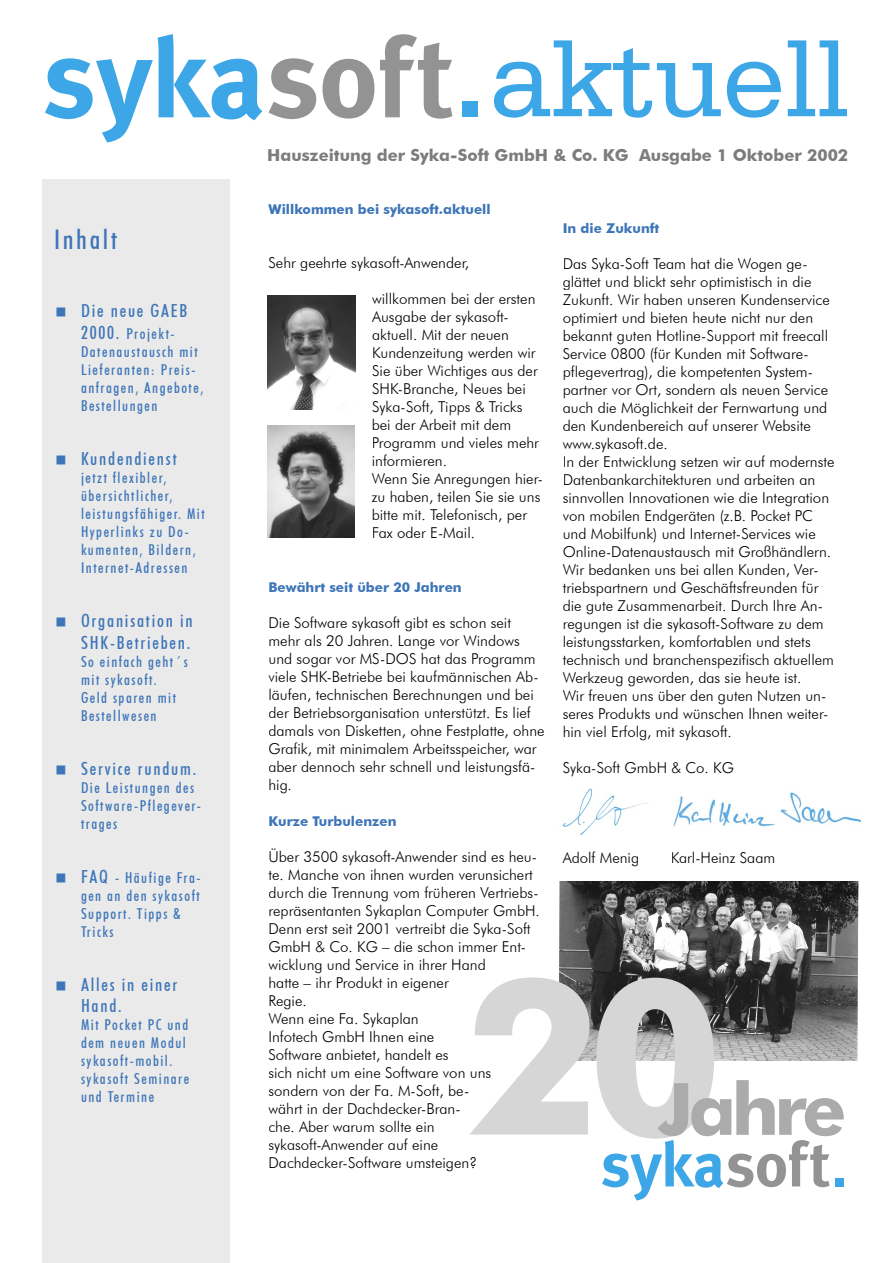
<style>
.page{position:relative;width:893px;height:1263px;background:#fff}
.page>*{position:absolute;margin:0;border:0;box-sizing:border-box;transform-origin:0 0}
.t1{font:500 condensed 27px "Futura BT";letter-spacing:.1em;color:#3d75b8}
.t2{font:500 condensed 18px/21.6px "Futura BT";letter-spacing:.1em;color:#3d75b8;text-align:right}
.t3{font:700 16.5px "Futura BT";color:#7b7c7c}
.t4{font:300 15px/18px "Futura BT";color:#000}
.t5{font:500 condensed 15px/18px "Futura BT";letter-spacing:.1em;color:#3d75b8}
.t6{font:700 13.5px "Futura BT";color:#3d75b8}
.s1{font-size:18px}
</style>
<div class="page">
<img style="left:559px;top:881px;width:300px;height:179px">
<svg style="left:470px;top:977px;width:119px;height:157px"></svg>
<svg style="left:597px;top:978px;width:247px;height:222px"></svg>
<div style="left:43px;top:179px;width:187px;height:1084px;background:#eaeaea"></div>
<img style="left:268px;top:296px;width:87px;height:113px">
<img style="left:268px;top:425px;width:87px;height:113px">
<svg style="left:494px;top:40px;width:227px;height:78px"></svg>
<svg style="left:727px;top:62px;width:54px;height:56px"></svg>
<svg style="left:788px;top:40px;width:59px;height:76px"></svg>
<div style="left:462px;top:101px;width:16px;height:16px;background:#3ca6e6"></div>
<svg style="left:45px;top:34px;width:217px;height:108px"></svg>
<svg style="left:268px;top:58px;width:48px;height:61px"></svg>
<svg style="left:322px;top:59px;width:52px;height:60px"></svg>
<svg style="left:380px;top:34px;width:72px;height:85px"></svg>
<img style="left:562px;top:788px;width:86px;height:47px">
<img style="left:673px;top:792px;width:187px;height:35px">
<h1 class="t1" style="left:54px;top:223px;width:64px">Inhalt</h1>
<p class="t2" style="left:54px;top:300px;width:135px">▪ Die neue GAEB</p>
<p class="t5" style="left:81px;top:325px;width:124px"><span class="s1">2000.</span> Projekt-<br>Datenaustausch mit<br>Lieferanten: Preis&shy;anfragen, Angebote,<br>Bestellungen</p>
<p class="t2" style="left:54px;top:448px;width:124px">▪ Kundendienst</p>
<p class="t5" style="left:81px;top:469px;width:125px">jetzt flexibler, übersichtlicher, leistungsfähiger. Mit<br>Hyperlinks zu Do&shy;kumenten, Bildern,<br>Internet-Adressen</p>
<p class="t2" style="left:54px;top:610px;width:140px">▪ Organisation in<br>SHK-Betrieben.</p>
<p class="t5" style="left:81px;top:652px;width:108px">So einfach geht´s mit sykasoft.<br>Geld sparen mit<br>Bestellwesen</p>
<p class="t2" style="left:54px;top:757px;width:144px">▪ Service rundum.</p>
<p class="t5" style="left:81px;top:778px;width:121px">Die Leistungen des<br>Software-Pflegever&shy;trages</p>
<p class="t5" style="left:81px;top:868px;width:121px;text-indent:-27px">▪ <span class="s1">FAQ</span> - Häufige Fra&shy;gen an den sykasoft<br>Support. Tipps &amp;<br>Tricks</p>
<p class="t2" style="left:81px;top:973px;width:98px;text-align:left;text-indent:-27px">▪ Alles in einer<br>Hand.</p>
<p class="t5" style="left:81px;top:1016px;width:110px">Mit Pocket PC und dem neuen Modul sykasoft-mobil. sykasoft Seminare und Termine</p>
<p class="t3" style="left:267px;top:145px;width:583px">Hauszeitung der Syka-Soft GmbH &amp; Co. KG Ausgabe 1 Oktober 2002</p>
<p class="t6" style="left:268px;top:201px;width:224px">Willkommen bei sykasoft.aktuell</p>
<p class="t4" style="left:268px;top:253px;width:202px">Sehr geehrte sykasoft-Anwender,</p>
<p class="t4" style="left:372px;top:289px;width:173px">willkommen bei der ersten<br>Ausgabe der sykasoft&shy;aktuell. Mit der neuen<br>Kundenzeitung werden wir<br>Sie über Wichtiges aus der<br>SHK-Branche, Neues bei<br>Syka-Soft, Tipps &amp; Tricks bei der Arbeit mit dem<br>Programm und vieles mehr informieren.<br>Wenn Sie Anregungen hier&shy;zu haben, teilen Sie sie uns bitte mit. Telefonisch, per<br>Fax oder E-Mail.</p>
<p class="t6" style="left:268px;top:579px;width:195px">Bewährt seit über 20 Jahren</p>
<p class="t4" style="left:268px;top:613px;width:278px">Die Software sykasoft gibt es schon seit mehr als 20 Jahren. Lange vor Windows und sogar vor MS-DOS hat das Programm viele SHK-Betriebe bei kaufmännischen Ab&shy;läufen, technischen Berechnungen und bei der Betriebsorganisation unterstützt. Es lief damals von Disketten, ohne Festplatte, ohne Grafik, mit minimalem Arbeitsspeicher, war aber dennoch sehr schnell und leistungsfä&shy;hig.</p>
<p class="t6" style="left:268px;top:813px;width:130px">Kurze Turbulenzen</p>
<p class="t4" style="left:268px;top:847px;width:273px">Über 3500 sykasoft-Anwender sind es heu&shy;te. Manche von ihnen wurden verunsichert durch die Trennung vom früheren Vertriebs&shy;repräsentanten Sykaplan Computer GmbH.<br>Denn erst seit 2001 vertreibt die Syka-Soft<br>GmbH &amp; Co. KG – die schon immer Ent&shy;wicklung und Service in ihrer Hand<br>hatte – ihr Produkt in eigener<br>Regie.<br>Wenn eine Fa. Sykaplan<br>Infotech GmbH Ihnen eine<br>Software anbietet, handelt es<br>sich nicht um eine Software von uns sondern von der Fa. M-Soft, be-<br>währt in der Dachdecker-Bran-<br>che. Aber warum sollte ein sykasoft-Anwender auf eine<br>Dachdecker-Software umsteigen?</p>
<p class="t6" style="left:563px;top:220px;width:98px">In die Zukunft</p>
<p class="t4" style="left:563px;top:254px;width:273px">Das Syka-Soft Team hat die Wogen ge&shy;glättet und blickt sehr optimistisch in die Zukunft. Wir haben unseren Kundenservice optimiert und bieten heute nicht nur den bekannt guten Hotline-Support mit freecall Service 0800 (für Kunden mit Software&shy;pflegevertrag), die kompetenten System&shy;partner vor Ort, sondern als neuen Service auch die Möglichkeit der Fernwartung und den Kundenbereich auf unserer Website www.sykasoft.de.<br>In der Entwicklung setzen wir auf modernste Datenbankarchitekturen und arbeiten an sinnvollen Innovationen wie die Integration von mobilen Endgeräten (z.B. Pocket PC und Mobilfunk) und Internet-Services wie Online-Datenaustausch mit Großhändlern.<br>Wir bedanken uns bei allen Kunden, Ver&shy;triebspartnern und Geschäftsfreunden für die gute Zusammenarbeit. Durch Ihre An&shy;regungen ist die sykasoft-Software zu dem leistungsstarken, komfortablen und stets technisch und branchenspezifisch aktuellem Werkzeug geworden, das sie heute ist.<br>Wir freuen uns über den guten Nutzen un&shy;seres Produkts und wünschen Ihnen weiter&shy;hin viel Erfolg, mit sykasoft.</p>
<p class="t4" style="left:563px;top:758px;width:173px">Syka-Soft GmbH &amp; Co. KG</p>
<p class="t4" style="left:563px;top:848px;width:78px">Adolf Menig</p>
<p class="t4" style="left:671px;top:848px;width:106px">Karl-Heinz Saam</p>
</div>
